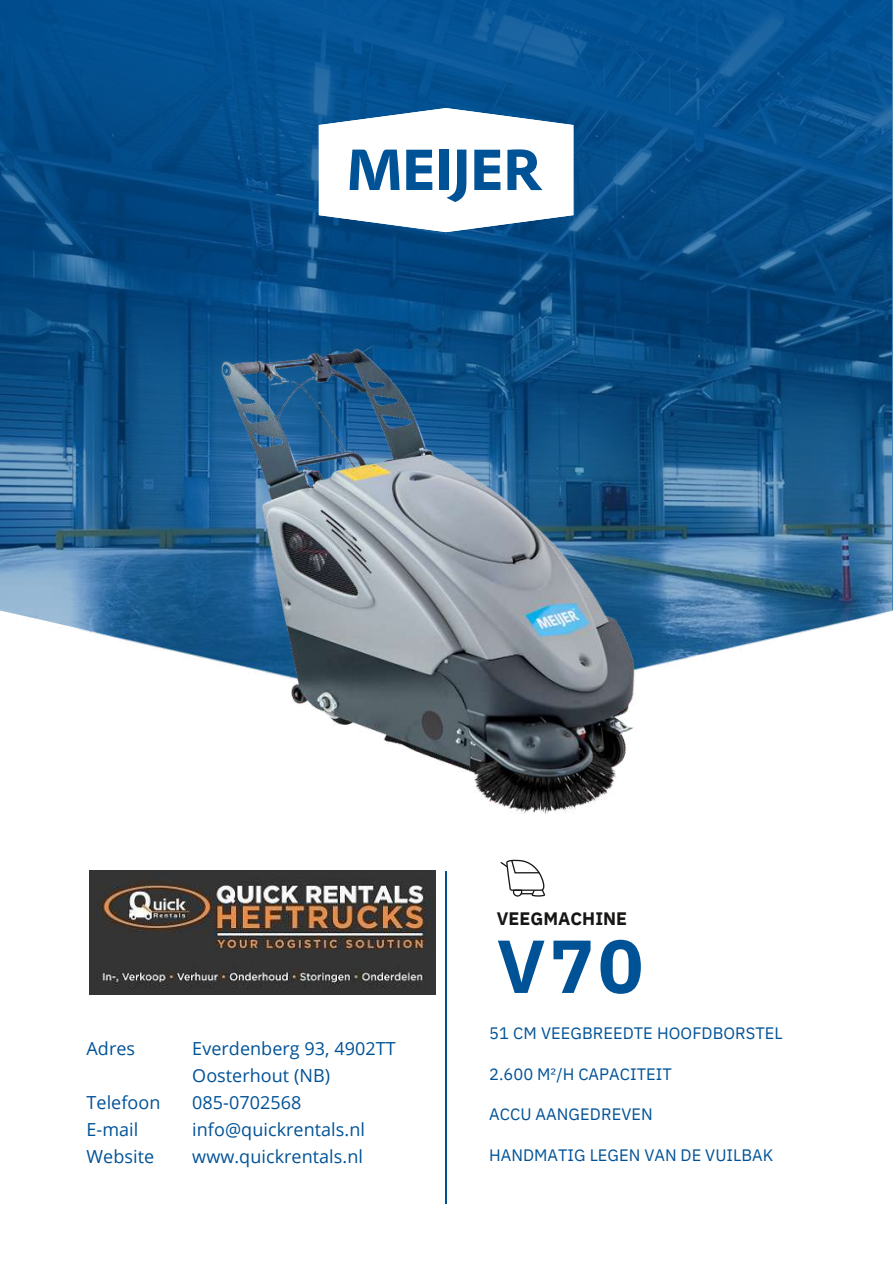
<style>
.page{position:relative;width:893px;height:1264px;background:#fff}
.page>*{position:absolute;margin:0;border:0;box-sizing:border-box;transform-origin:0 0}
.t1{font:700 75px "IBM Plex Sans";color:#005297}
.t2{font:18px/27px "Open Sans";letter-spacing:.005em;color:#005297}
.t3{font:700 18px "IBM Plex Sans";color:#171615}
.t4{font:16.5px "IBM Plex Sans";color:#005297}
</style>
<div class="page">
<img style="left:0;top:1px;width:891px;height:636px">
<img style="left:111px;top:246px;width:668px;height:665px">
<hr style="left:445px;top:871px;width:1px;height:332px;background:#005297">
<svg style="left:319px;top:108px;width:254px;height:124px"></svg>
<svg style="left:500px;top:859px;width:45px;height:37px"></svg>
<img style="left:89px;top:871px;width:346px;height:123px">
<p class="t2" style="left:87px;top:1034px;width:50px">Adres</p>
<p class="t2" style="left:87px;top:1088px;width:75px">Telefoon<br>E-mail<br>Website</p>
<p class="t2" style="left:192px;top:1034px;width:205px">Everdenberg 93, 4902TT<br>Oosterhout (NB)<br>085-0702568 info@quickrentals.nl www.quickrentals.nl</p>
<p class="t3" style="left:497px;top:907px;width:132px">VEEGMACHINE</p>
<h1 class="t1" style="left:497px;top:916px;width:148px">V70</h1>
<p class="t4" style="left:489px;top:1022px;width:295px">51 CM VEEGBREEDTE HOOFDBORSTEL</p>
<p class="t4" style="left:489px;top:1063px;width:184px">2.600 M²/H CAPACITEIT</p>
<p class="t4" style="left:489px;top:1103px;width:165px">ACCU AANGEDREVEN</p>
<p class="t4" style="left:489px;top:1143px;width:286px">HANDMATIG LEGEN VAN DE VUILBAK</p>
</div>
